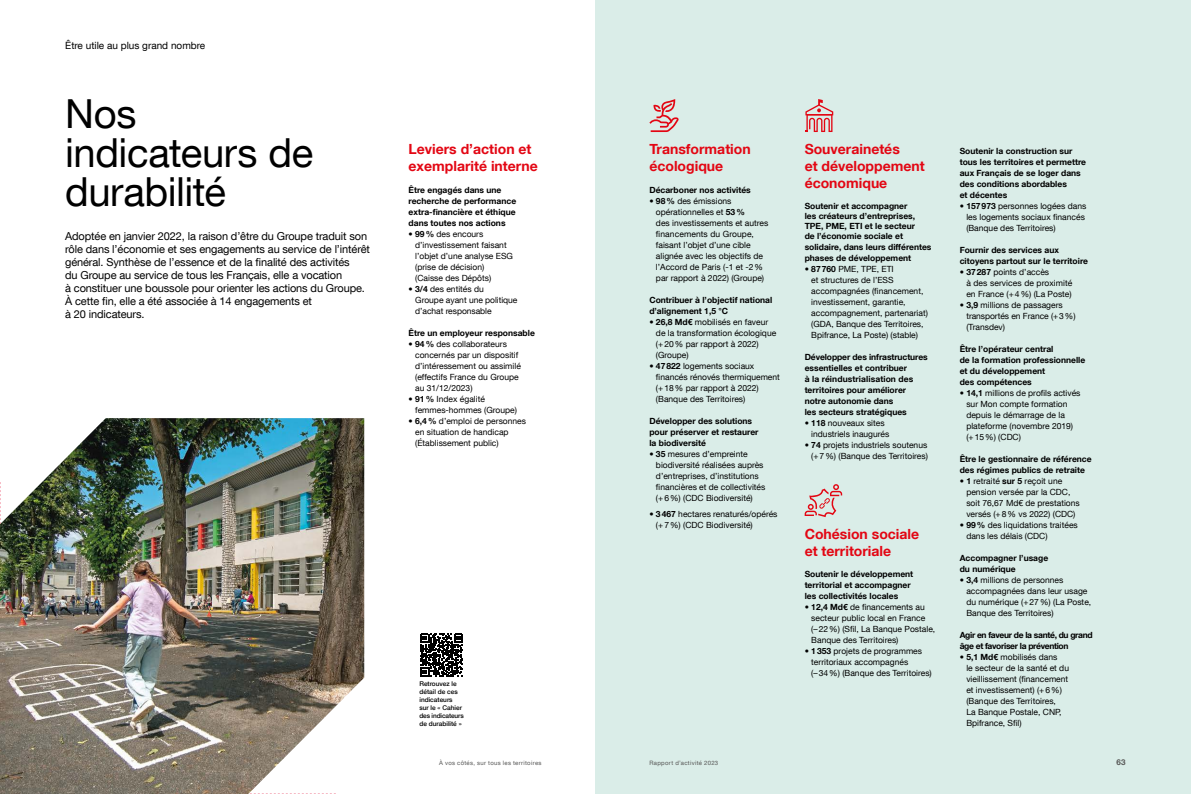
<style>
.page{position:relative;width:1191px;height:794px;background:#fff}
.page>*{position:absolute;margin:0;border:0;box-sizing:border-box;transform-origin:0 0}
.t1{font:40px/39px "Helvetica Neue LT Com";letter-spacing:-.01em;color:#000}
.t2{font:700 14px/16.8px "Helvetica Neue LT Com";color:#e30613}
.t3{font:11px/13px "Helvetica Neue LT Com";letter-spacing:-.01em;color:#000}
.t4{font:10px "Helvetica Neue LT Com";color:#000}
.t5{font:8.5px/11px "Helvetica Neue LT Com";color:#000}
.t6{font:700 8.5px/11px "Helvetica Neue LT Com";color:#000}
.t7{font:700 8.5px/11px "Helvetica Neue LT Com";letter-spacing:-.035em;color:#000}
.t8{font:700 8px "Helvetica Neue LT Com";color:#575756}
.t9{font:500 6.5px/8px "Helvetica Neue LT Com";color:#000}
.t10{font:6px "Helvetica Neue LT Com";letter-spacing:.055em;color:#575756}
.s1{font-weight:700}
</style>
<div class="page">
<div style="left:595px;top:0;width:596px;height:794px;background:#daede8"></div>
<svg style="left:649px;top:99px;width:29px;height:33px"></svg>
<svg style="left:805px;top:99px;width:28px;height:33px"></svg>
<svg style="left:804px;top:484px;width:38px;height:33px"></svg>
<svg style="left:420px;top:633px;width:43px;height:43px"></svg>
<img style="left:0;top:418px;width:364px;height:376px">
<p class="t4" style="left:65px;top:39px;width:142px">Être utile au plus grand nombre</p>
<h1 class="t1" style="left:65px;top:93px;width:250px">Nos indicateurs de durabilité</h1>
<p class="t3" style="left:65px;top:229px;width:306px">Adoptée en janvier 2022, la raison d’être du Groupe traduit son rôle dans l’économie et ses engagements au service de l’intérêt général. Synthèse de l’essence et de la finalité des activités<br>du Groupe au service de tous les Français, elle a vocation<br>à constituer une boussole pour orienter les actions du Groupe.<br>À cette fin, elle a été associée à 14 engagements et<br>à 20 indicateurs.</p>
<h2 class="t2" style="left:804px;top:140px;width:122px">Souverainetés<br>et développement économique</h2>
<p class="t6" style="left:804px;top:200px;width:128px;line-height:10.2px">Soutenir et accompagner<br>les créateurs d’entreprises,<br>TPE, PME, ETI et le secteur<br>de l’économie sociale et solidaire, dans leurs différentes</p>
<p class="t6" style="left:804px;top:252px;width:108px">phases de développement</p>
<p class="t5" style="left:811px;top:263px;width:118px;text-indent:-7px">• <span class="s1">87760</span> PME, TPE, ETI<br>et structures de l’ESS accompagnées (financement, investissement, garantie, accompagnement, partenariat) (GDA, Banque des Territoires,<br>Bpifrance, La Poste) (stable)</p>
<p class="t6" style="left:804px;top:351px;width:124px">Développer des infrastructures essentielles et contribuer<br>à la réindustrialisation des territoires pour améliorer notre autonomie dans<br>les secteurs stratégiques</p>
<p class="t5" style="left:811px;top:417px;width:80px;text-indent:-7px">• <span class="s1">118</span> nouveaux sites industriels inaugurés</p>
<p class="t5" style="left:804px;top:439px;width:125px;text-align:right">• <span class="s1">74</span> projets industriels soutenus (+7%) (Banque des Territoires)</p>
<h2 class="t2" style="left:649px;top:140px;width:103px">Transformation écologique</h2>
<p class="t6" style="left:649px;top:184px;width:103px">Décarboner nos activités</p>
<p class="t5" style="left:656px;top:195px;width:114px;text-indent:-7px">• <span class="s1">98%</span> des émissions opérationnelles et <span class="s1">53%<br></span>des investissements et autres financements du Groupe, faisant l’objet d’une cible alignée avec les objectifs de l’Accord de Paris (-1 et -2% par rapport à 2022) (Groupe)</p>
<p class="t6" style="left:649px;top:294px;width:124px">Contribuer à l’objectif national d’alignement 1,5 °C</p>
<p class="t5" style="left:656px;top:316px;width:122px;text-indent:-7px">• <span class="s1">26,8 Md€</span> mobilisés en faveur de la transformation écologique (+20% par rapport à 2022) (Groupe)</p>
<p class="t5" style="left:656px;top:360px;width:125px;text-indent:-7px">• <span class="s1">47822</span> logements sociaux financés rénovés thermiquement (+18% par rapport à 2022) (Banque des Territoires)</p>
<p class="t6" style="left:649px;top:415px;width:111px">Développer des solutions pour préserver et restaurer la biodiversité</p>
<p class="t5" style="left:656px;top:448px;width:111px;text-indent:-7px">• <span class="s1">35</span> mesures d’empreinte biodiversité réalisées auprès d’entreprises, d’institutions financières et de collectivités (+6%) (CDC Biodiversité)</p>
<p class="t5" style="left:656px;top:508px;width:123px;text-indent:-7px">• <span class="s1">3467</span> hectares renaturés/opérés (+7%) (CDC Biodiversité)</p>
<h2 class="t2" style="left:408px;top:140px;width:131px">Leviers d’action et exemplarité interne</h2>
<p class="t6" style="left:408px;top:184px;width:109px">Être engagés dans une recherche de performance extra-financière et éthique dans toutes nos actions</p>
<p class="t5" style="left:415px;top:228px;width:99px;text-indent:-7px">• <span class="s1">99%</span> des encours d’investissement faisant l’objet d’une analyse ESG (prise de décision) (Caisse des Dépôts)</p>
<p class="t5" style="left:415px;top:283px;width:104px;text-indent:-7px">• <span class="s1">3/4</span> des entités du<br>Groupe ayant une politique d’achat responsable</p>
<p class="t6" style="left:408px;top:327px;width:128px">Être un employeur responsable</p>
<p class="t5" style="left:415px;top:338px;width:107px;text-indent:-7px">• <span class="s1">94%</span> des collaborateurs concernés par un dispositif d’intéressement ou assimilé (effectifs France du Groupe au 31/12/2023)</p>
<p class="t5" style="left:415px;top:393px;width:103px;text-indent:-7px">• <span class="s1">91%</span> Index égalité femmes-hommes (Groupe)</p>
<p class="t5" style="left:415px;top:415px;width:112px;text-indent:-7px">• <span class="s1">6,4%</span> d’emploi de personnes en situation de handicap (Établissement public)</p>
<p class="t6" style="left:959px;top:145px;width:128px">Soutenir la construction sur tous les territoires et permettre aux Français de se loger dans des conditions abordables<br>et décentes</p>
<p class="t5" style="left:966px;top:200px;width:121px;text-indent:-7px">• <span class="s1">157973</span> personnes logées dans les logements sociaux financés (Banque des Territoires)</p>
<p class="t6" style="left:959px;top:244px;width:130px">Fournir des services aux citoyens partout sur le territoire</p>
<p class="t5" style="left:966px;top:266px;width:108px;text-indent:-7px">• <span class="s1">37287</span> points d’accès<br>à des services de proximité en France (+4%) (La Poste)</p>
<p class="t5" style="left:966px;top:299px;width:111px;text-indent:-7px">• <span class="s1">3,9</span> millions de passagers transportés en France (+3%) (Transdev)</p>
<p class="t6" style="left:959px;top:343px;width:127px">Être l’opérateur central<br>de la formation professionnelle et du développement<br>des compétences</p>
<p class="t5" style="left:966px;top:387px;width:116px;text-indent:-7px">• <span class="s1">14,1</span> millions de profils activés sur Mon compte formation depuis le démarrage de la plateforme (novembre 2019) (+15%) (CDC)</p>
<p class="t6" style="left:959px;top:453px;width:133px">Être le gestionnaire de référence des régimes publics de retraite</p>
<p class="t5" style="left:966px;top:475px;width:115px;text-indent:-7px">• <span class="s1">1</span> retraité <span class="s1">sur 5</span> reçoit une pension versée par la CDC, soit 76,67 Md€ de prestations versés (+8% vs 2022) (CDC)</p>
<p class="t5" style="left:966px;top:519px;width:113px;text-indent:-7px">• <span class="s1">99%</span> des liquidations traitées dans les délais (CDC)</p>
<p class="t6" style="left:959px;top:552px;width:90px">Accompagner l’usage du numérique</p>
<p class="t5" style="left:966px;top:574px;width:126px;text-indent:-7px">• <span class="s1">3,4</span> millions de personnes accompagnées dans leur usage du numérique (+27%) (La Poste,<br>Banque des Territoires)</p>
<p class="t7" style="left:959px;top:629px;width:134px">Agir en faveur de la santé, du grand âge et favoriser la prévention</p>
<p class="t5" style="left:966px;top:651px;width:104px;text-indent:-7px">• <span class="s1">5,1 Md€</span> mobilisés dans<br>le secteur de la santé et du vieillissement (financement et investissement) (+6%) (Banque des Territoires,<br>La Banque Postale, CNP,<br>Bpifrance, Sfil)</p>
<h2 class="t2" style="left:804px;top:525px;width:116px">Cohésion sociale et territoriale</h2>
<p class="t6" style="left:804px;top:568px;width:110px">Soutenir le développement territorial et accompagner les collectivités locales</p>
<p class="t5" style="left:811px;top:601px;width:125px;text-indent:-7px">• <span class="s1">12,4 Md€</span> de financements au secteur public local en France (–22%) (Sfil, La Banque Postale,<br>Banque des Territoires)</p>
<p class="t5" style="left:811px;top:645px;width:122px;text-indent:-7px">• <span class="s1">1353</span> projets de programmes territoriaux accompagnés (–34%) (Banque des Territoires)</p>
<p class="t9" style="left:419px;top:680px;width:46px">Retrouvez le détail de ces indicateurs<br>sur le « Cahier des indicateurs de durabilité »</p>
<p class="t10" style="left:439px;top:759px;width:104px">À vos côtés, sur tous les territoires</p>
<p class="t10" style="left:649px;top:759px;width:70px">Rapport d’activité 2023</p>
<p class="t8" style="left:1116px;top:757px;width:11px">63</p>
</div>
